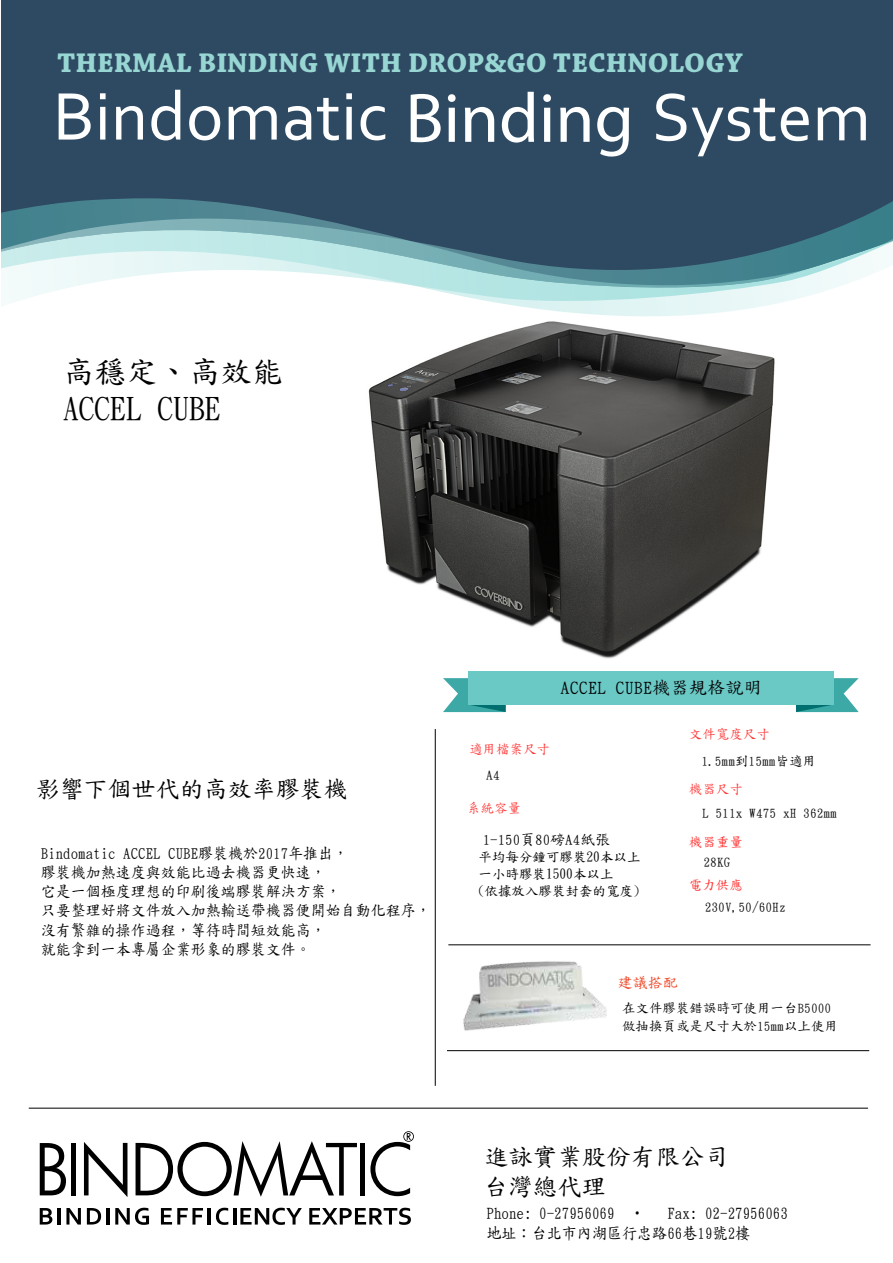
<style>
.page{position:relative;width:893px;height:1263px;background:#fff}
.page>*{position:absolute;margin:0;border:0;box-sizing:border-box;transform-origin:0 0}
.t1{font:70.5px "Corbel";color:#fff}
.t2{font:31.5px/37.8px "DF Hei Md HKP BF";color:#000}
.t3{font:700 28.5px "Chaparral Pro";color:#98d6d4}
.t4{font:24.6px/29.5px "DF Biao Kai W5 WIN BF";color:#000}
.t5{font:24px "DF Hei Md HKP BF";color:#000}
.t6{font:18.3px "DF Biao Kai W5 WIN BF";color:#000}
.t7{font:16.8px/20.1px "DF Biao Kai W5 WIN BF";color:#000;scale:.9 1}
.t8{font:15.9px/19.2px "DF Biao Kai W5 WIN BF";color:#000;scale:.94 1}
.t9{font:15px "DF Biao Kai W5 WIN BF";color:#000}
.t10{font:300 15px "Noto Sans Hant";color:#ef4625}
.t11{font:13.5px/18.8px "DF Biao Kai W5 WIN BF";color:#000}
.t12{font:300 13.5px/16.8px "Noto Sans Hant";color:#000}
.t13{font:13.5px "DF Biao Kai W5 WIN BF";color:#f33}
.t14{font:300 13.5px "Noto Sans Hant";color:#f33}
.s1{font-family:"Myriad Pro"}
</style>
<div class="page">
<img style="left:368px;top:349px;width:407px;height:310px">
<div style="left:1px;top:0;width:892px;height:181px;background:#2e4a62"></div>
<svg style="left:455px;top:307px;width:301px;height:42px"></svg>
<svg style="left:1px;top:181px;width:892px;height:126px"></svg>
<hr style="left:435px;top:729px;width:1px;height:357px;background:#000">
<svg style="left:443px;top:678px;width:63px;height:34px"></svg>
<svg style="left:796px;top:678px;width:63px;height:34px"></svg>
<div style="left:468px;top:671px;width:366px;height:33px;background:#6ac8c5"></div>
<hr style="left:447px;top:1050px;width:422px;height:1px;background:#000">
<hr style="left:448px;top:944px;width:422px;height:1px;background:#000">
<img style="left:463px;top:961px;width:144px;height:70px">
<hr style="left:29px;top:1108px;width:839px;height:1px;background:#000">
<svg style="left:40px;top:1143px;width:26px;height:52px"></svg>
<svg style="left:84px;top:1142px;width:43px;height:55px"></svg>
<hr style="left:361px;top:1143px;width:4px;height:52px;background:#000">
<div style="left:71px;top:1143px;width:5px;height:52px;background:#000"></div>
<svg style="left:136px;top:1141px;width:221px;height:56px"></svg>
<svg style="left:370px;top:1131px;width:44px;height:65px"></svg>
<svg style="left:40px;top:1208px;width:12px;height:16px"></svg>
<hr style="left:57px;top:1208px;width:4px;height:16px;background:#000">
<svg style="left:66px;top:1208px;width:15px;height:16px"></svg>
<svg style="left:87px;top:1208px;width:14px;height:16px"></svg>
<hr style="left:106px;top:1208px;width:3px;height:16px;background:#000">
<svg style="left:115px;top:1208px;width:34px;height:17px"></svg>
<svg style="left:161px;top:1208px;width:42px;height:16px"></svg>
<hr style="left:208px;top:1208px;width:3px;height:16px;background:#000">
<svg style="left:216px;top:1208px;width:12px;height:17px"></svg>
<hr style="left:233px;top:1208px;width:3px;height:16px;background:#000">
<svg style="left:240px;top:1208px;width:62px;height:17px"></svg>
<svg style="left:309px;top:1208px;width:102px;height:17px"></svg>
<h3 class="t3" style="left:57px;top:46px;width:687px">THERMAL BINDING WITH DROP&amp;GO TECHNOLOGY</h3>
<h1 class="t1" style="left:53px;top:72px;width:820px">Bindomatic <span class="s1">Binding</span> System</h1>
<h2 class="t2" style="left:63px;top:352px;width:222px">高穩定、高效能<br>ACCEL CUBE</h2>
<h3 class="t5" style="left:36px;top:777px;width:313px">影響下個世代的高效率膠裝機</h3>
<p class="t8" style="left:41px;top:843px;width:416px">Bindomatic ACCEL CUBE膠裝機於2017年推出，<br>膠裝機加熱速度與效能比過去機器更快速，<br>它是一個極度理想的印刷後端膠裝解決方案，<br>只要整理好將文件放入加熱輸送帶機器便開始自動化程序，沒有繁雜的操作過程，等待時間短效能高，<br>就能拿到一本專屬企業形象的膠裝文件。</p>
<p class="t6" style="left:560px;top:678px;width:203px">ACCEL CUBE機器規格說明</p>
<p class="t13" style="left:469px;top:743px;width:82px">適用檔案尺寸</p>
<p class="t11" style="left:486px;top:765px;width:15px">A4</p>
<p class="t13" style="left:467px;top:802px;width:55px">系統容量</p>
<p class="t12" style="left:478px;top:849px;width:164px">平均每分鐘可膠裝20本以上一小時膠裝1500本以上<br>(依據放入膠裝封套的寬度)</p>
<p class="t9" style="left:483px;top:832px;width:129px">1-150頁80磅A4紙張</p>
<p class="t13" style="left:689px;top:727px;width:82px">文件寬度尺寸</p>
<p class="t11" style="left:701px;top:751px;width:116px">1.5mm到15mm皆適用</p>
<p class="t13" style="left:689px;top:782px;width:55px">機器尺寸</p>
<p class="t11" style="left:702px;top:804px;width:136px">L 511x W475 xH 362mm</p>
<p class="t14" style="left:689px;top:835px;width:55px">機器重量</p>
<p class="t11" style="left:704px;top:853px;width:28px">28KG</p>
<p class="t11" style="left:705px;top:898px;width:82px">230V,50/60Hz</p>
<p class="t14" style="left:689px;top:878px;width:55px">電力供應</p>
<p class="t10" style="left:618px;top:974px;width:70px">建議搭配</p>
<p class="t11" style="left:622px;top:998px;width:217px">在文件膠裝錯誤時可使用一台B5000做抽換頁或是尺寸大於15mm以上使用</p>
<h3 class="t4" style="left:484px;top:1142px;width:247px">進詠實業股份有限公司台灣總代理</h3>
<p class="t7" style="left:486px;top:1203px;width:177px">Phone: 0-27956069 ‧</p>
<p class="t7" style="left:486px;top:1203px;width:336px;text-indent:181px">Fax: 02-27956063地址：台北市內湖區行忠路66巷19號2樓</p>
</div>
